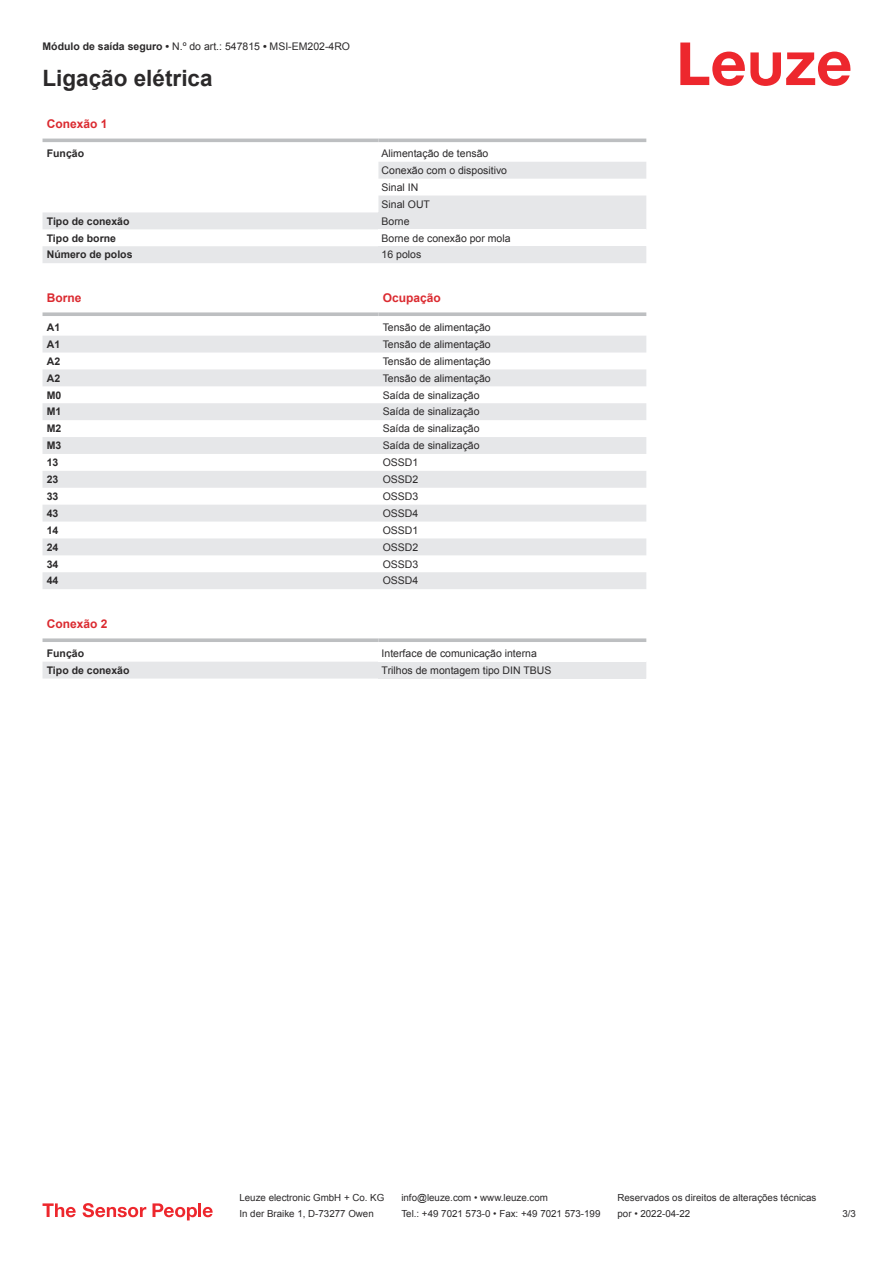
<style>
.page{position:relative;width:893px;height:1263px;background:#fff}
.page>*{position:absolute;margin:0;border:0;box-sizing:border-box;transform-origin:0 0}
.t1{font:700 22.5px "Arial";color:#2b292a}
.t2{font:700 12px "Arial";color:#db2a30}
.t3{font:10.5px/17px "Arial";color:#2b292a}
.t4{font:700 10.5px "Arial";color:#2b292a}
.t5{font:9.75px "Arial";color:#2b292a}
.s1{font-weight:700}
</style>
<div class="page">
<svg style="left:680px;top:43px;width:170px;height:43px"></svg>
<svg style="left:43px;top:138px;width:603px;height:1px"></svg>
<hr style="left:43px;top:139px;width:335px;height:3px;background:#bdbfc1">
<hr style="left:378px;top:139px;width:268px;height:3px;background:#bdbfc1">
<svg style="left:43px;top:162px;width:603px;height:101px"></svg>
<div style="left:378px;top:212px;width:268px;height:17px;background:#e6e7e9"></div>
<div style="left:378px;top:229px;width:268px;height:17px;background:#fff"></div>
<div style="left:378px;top:246px;width:268px;height:17px;background:#e6e7e9"></div>
<svg style="left:43px;top:336px;width:603px;height:253px;fill:#e6e7e9"></svg>
<svg style="left:43px;top:312px;width:335px;height:4px"></svg>
<svg style="left:378px;top:312px;width:268px;height:4px"></svg>
<div style="left:43px;top:662px;width:335px;height:16px;background:#e6e7e9"></div>
<svg style="left:43px;top:638px;width:335px;height:4px"></svg>
<svg style="left:378px;top:638px;width:268px;height:4px"></svg>
<div style="left:378px;top:662px;width:268px;height:16px;background:#e6e7e9"></div>
<svg style="left:43px;top:1203px;width:33px;height:14px"></svg>
<svg style="left:83px;top:1203px;width:63px;height:14px"></svg>
<svg style="left:153px;top:1203px;width:44px;height:17px"></svg>
<hr style="left:198px;top:1203px;width:3px;height:14px;background:#ed272d">
<svg style="left:203px;top:1207px;width:10px;height:10px"></svg>
<p class="t3" style="left:43px;top:39px;width:309px"><span class="s1">Módulo de saída seguro •</span> N.º do art.: 547815 <span class="s1">•</span> MSI-EM202-4RO</p>
<h1 class="t1" style="left:43px;top:70px;width:172px">Ligação elétrica</h1>
<p class="t2" style="left:47px;top:119px;width:62px">Conexão 1</p>
<p class="t4" style="left:47px;top:149px;width:39px">Função</p>
<p class="t3" style="left:382px;top:146px;width:127px">Alimentação de tensão<br>Conexão com o dispositivo<br>Sinal IN<br>Sinal OUT</p>
<p class="t4" style="left:47px;top:217px;width:84px">Tipo de conexão</p>
<p class="t3" style="left:382px;top:213px;width:30px">Borne</p>
<p class="t4" style="left:47px;top:234px;width:71px">Tipo de borne</p>
<p class="t3" style="left:382px;top:230px;width:130px">Borne de conexão por mola</p>
<p class="t4" style="left:47px;top:251px;width:87px">Número de polos</p>
<p class="t3" style="left:382px;top:247px;width:41px">16 polos</p>
<p class="t2" style="left:47px;top:293px;width:36px">Borne</p>
<p class="t2" style="left:383px;top:293px;width:60px">Ocupação</p>
<p class="t4" style="left:47px;top:323px;width:15px">A1</p>
<p class="t3" style="left:383px;top:320px;width:109px">Tensão de alimentação</p>
<p class="t4" style="left:47px;top:340px;width:15px">A1</p>
<p class="t3" style="left:383px;top:337px;width:109px">Tensão de alimentação</p>
<p class="t4" style="left:47px;top:357px;width:15px">A2</p>
<p class="t3" style="left:383px;top:353px;width:109px">Tensão de alimentação</p>
<p class="t4" style="left:47px;top:374px;width:15px">A2</p>
<p class="t3" style="left:383px;top:370px;width:109px">Tensão de alimentação</p>
<p class="t4" style="left:47px;top:391px;width:16px">M0</p>
<p class="t3" style="left:383px;top:387px;width:98px">Saída de sinalização</p>
<p class="t4" style="left:47px;top:408px;width:16px">M1</p>
<p class="t3" style="left:383px;top:404px;width:98px">Saída de sinalização</p>
<p class="t4" style="left:47px;top:425px;width:16px">M2</p>
<p class="t3" style="left:383px;top:421px;width:98px">Saída de sinalização</p>
<p class="t4" style="left:47px;top:442px;width:16px">M3</p>
<p class="t3" style="left:383px;top:438px;width:98px">Saída de sinalização</p>
<p class="t4" style="left:47px;top:458px;width:13px">13</p>
<p class="t3" style="left:383px;top:455px;width:37px">OSSD1</p>
<p class="t4" style="left:47px;top:475px;width:13px">23</p>
<p class="t3" style="left:383px;top:472px;width:37px">OSSD2</p>
<p class="t4" style="left:47px;top:492px;width:13px">33</p>
<p class="t3" style="left:383px;top:489px;width:37px">OSSD3</p>
<p class="t4" style="left:47px;top:509px;width:13px">43</p>
<p class="t3" style="left:383px;top:506px;width:37px">OSSD4</p>
<p class="t4" style="left:47px;top:526px;width:13px">14</p>
<p class="t3" style="left:383px;top:522px;width:37px">OSSD1</p>
<p class="t4" style="left:47px;top:543px;width:13px">24</p>
<p class="t3" style="left:383px;top:539px;width:37px">OSSD2</p>
<p class="t4" style="left:47px;top:560px;width:13px">34</p>
<p class="t3" style="left:383px;top:556px;width:37px">OSSD3</p>
<p class="t4" style="left:47px;top:577px;width:13px">44</p>
<p class="t3" style="left:383px;top:573px;width:37px">OSSD4</p>
<p class="t2" style="left:47px;top:619px;width:62px">Conexão 2</p>
<p class="t4" style="left:47px;top:649px;width:39px">Função</p>
<p class="t3" style="left:382px;top:646px;width:157px">Interface de comunicação interna</p>
<p class="t4" style="left:47px;top:666px;width:84px">Tipo de conexão</p>
<p class="t3" style="left:382px;top:663px;width:171px">Trilhos de montagem tipo DIN TBUS</p>
<p class="t5" style="left:239px;top:1194px;width:146px">Leuze electronic GmbH + Co. KG</p>
<p class="t5" style="left:401px;top:1194px;width:148px">info@leuze.com • www.leuze.com</p>
<p class="t5" style="left:617px;top:1194px;width:200px">Reservados os direitos de alterações técnicas</p>
<p class="t5" style="left:239px;top:1210px;width:136px">In der Braike 1, D-73277 Owen</p>
<p class="t5" style="left:401px;top:1210px;width:201px">Tel.: +49 7021 573-0 • Fax: +49 7021 573-199</p>
<p class="t5" style="left:617px;top:1210px;width:74px">por • 2022-04-22</p>
<p class="t5" style="left:842px;top:1210px;width:15px">3 /3</p>
</div>
